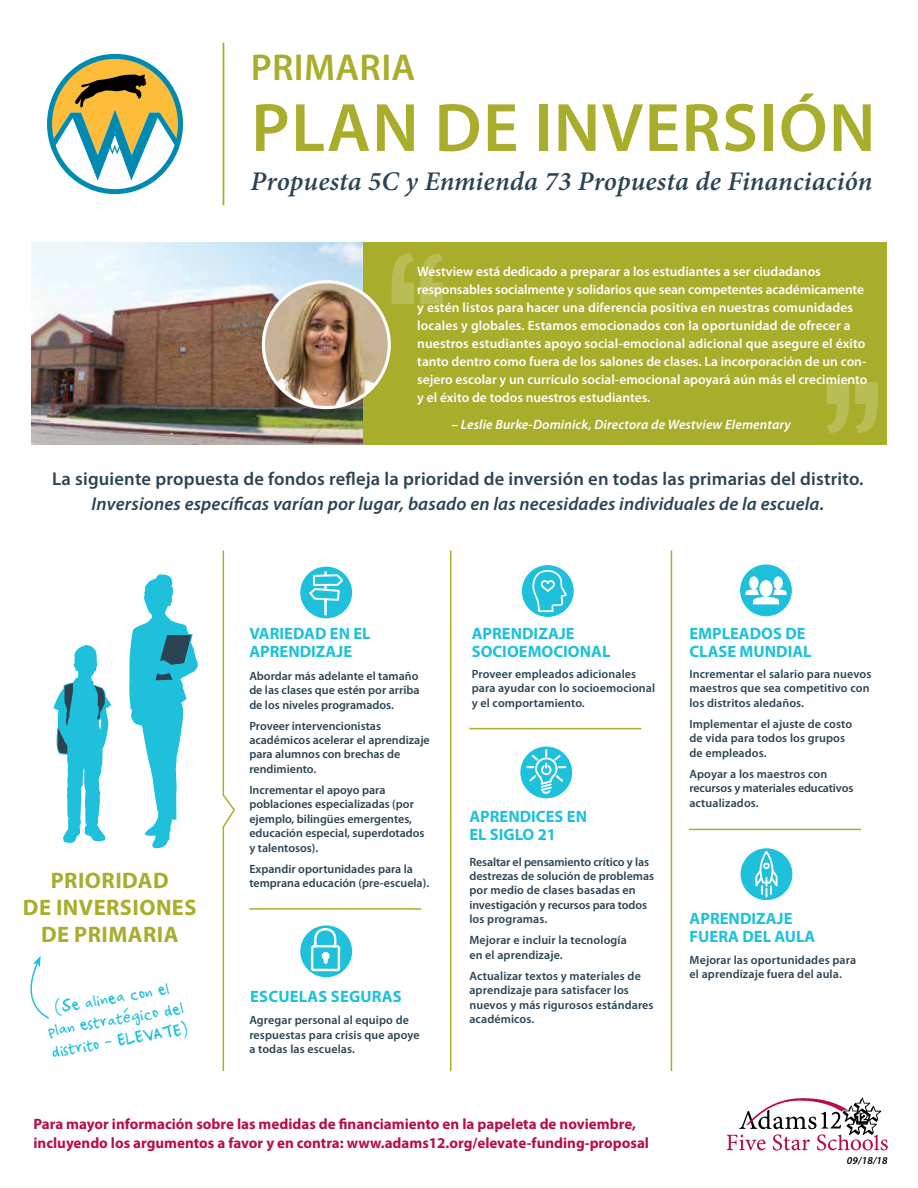
<style>
.page{position:relative;width:918px;height:1188px;background:#fff}
.page>*{position:absolute;margin:0;border:0;box-sizing:border-box;transform-origin:0 0}
.t1{font:600 69px "Myriad Pro";letter-spacing:.02em;color:#a8ad2c}
.t2{font:600 37.5px "Myriad Pro";letter-spacing:.01em;color:#a8ad2c}
.t3{font:italic 600 27px "Minion Pro";letter-spacing:.005em;color:#2b4453}
.t4{font:700 22.5px/27px "Myriad Pro";letter-spacing:.02em;color:#a8ad2c;text-align:center}
.t5{font:600 18.6px "Myriad Pro";letter-spacing:.01em;color:#2b4453}
.t6{font:italic 600 18.6px "Myriad Pro";letter-spacing:.01em;color:#2b4453}
.t7{font:18px/21.6px "Ampersand";color:#1fc0db;text-align:center}
.t8{font:700 16.5px/18px "Myriad Pro";color:#1fc0db}
.t9{font:700 15px/19.5px "Myriad Pro";color:#b80c4b}
.t10{font:600 13.5px/18px "Myriad Pro";color:#fff}
.t11{font:italic 600 13.5px "Myriad Pro";letter-spacing:.01em;color:#fff}
.t12{font:600 12px/14.4px "Myriad Pro";color:#2b4453}
.t13{font:italic 600 10.5px "Myriad Pro";color:#000}
</style>
<div class="page">
<svg style="left:47px;top:54px;width:136px;height:140px"></svg>
<div style="left:363px;top:242px;width:524px;height:202px;background:#a8ad2c"></div>
<img style="left:31px;top:242px;width:332px;height:202px">
<svg style="left:392px;top:253px;width:22px;height:51px"></svg>
<svg style="left:420px;top:253px;width:23px;height:51px"></svg>
<svg style="left:855px;top:382px;width:23px;height:51px"></svg>
<svg style="left:826px;top:382px;width:23px;height:51px"></svg>
<img style="left:263px;top:282px;width:126px;height:126px;border-radius:63px">
<div style="left:262px;top:280px;width:129px;height:129px;border:3px solid #fff;border-radius:50%"></div>
<svg style="left:727px;top:1098px;width:161px;height:52px"></svg>
<svg style="left:54px;top:645px;width:57px;height:198px"></svg>
<svg style="left:129px;top:574px;width:69px;height:275px"></svg>
<svg style="left:222px;top:550px;width:13px;height:522px"></svg>
<svg style="left:30px;top:956px;width:19px;height:63px"></svg>
<div style="left:520px;top:747px;width:52px;height:51px;background:#1fc0db;border-radius:50%"></div>
<svg style="left:526px;top:749px;width:40px;height:45px"></svg>
<div style="left:741px;top:848px;width:51px;height:52px;background:#1fc0db;border-radius:50%"></div>
<svg style="left:755px;top:851px;width:23px;height:47px"></svg>
<div style="left:300px;top:567px;width:52px;height:51px;background:#1fc0db;border-radius:50%"></div>
<svg style="left:309px;top:571px;width:34px;height:45px"></svg>
<svg style="left:300px;top:925px;width:52px;height:52px"></svg>
<svg style="left:311px;top:928px;width:29px;height:43px"></svg>
<div style="left:522px;top:565px;width:52px;height:52px;background:#1fc0db;border-radius:50%"></div>
<svg style="left:532px;top:569px;width:35px;height:43px"></svg>
<div style="left:740px;top:564px;width:52px;height:52px;background:#1fc0db;border-radius:50%"></div>
<svg style="left:745px;top:576px;width:42px;height:28px"></svg>
<hr style="left:450px;top:550px;width:2px;height:521px;background:#a8ad2c">
<hr style="left:469px;top:728px;width:172px;height:1px;background:#a8ad2c">
<hr style="left:249px;top:908px;width:172px;height:2px;background:#a8ad2c">
<hr style="left:689px;top:829px;width:172px;height:1px;background:#a8ad2c">
<hr style="left:671px;top:550px;width:1px;height:521px;background:#a8ad2c">
<hr style="left:223px;top:43px;width:1px;height:162px;background:#a8ad2c">
<h2 class="t2" style="left:251px;top:47px;width:166px">PRIMARIA</h2>
<h1 class="t1" style="left:251px;top:90px;width:626px">PLAN DE INVERSIÓN</h1>
<h3 class="t3" style="left:251px;top:165px;width:624px">Propuesta 5C y Enmienda 73 Propuesta de Financiación</h3>
<p class="t10" style="left:417px;top:262px;width:452px">Westview está dedicado a preparar a los estudiantes a ser ciudadanos responsables socialmente y solidarios que sean competentes académicamente y estén listos para hacer una diferencia positiva en nuestras comunidades locales y globales. Estamos emocionados con la oportunidad de ofrecer a nuestros estudiantes apoyo social-emocional adicional que asegure el éxito tanto dentro como fuera de los salones de clases. La incorporación de un con&shy;sejero escolar y un currículo social-emocional apoyará aún más el crecimiento y el éxito de todos nuestros estudiantes.</p>
<p class="t11" style="left:452px;top:417px;width:341px">– Leslie Burke-Dominick, Directora de Westview Elementary</p>
<h3 class="t5" style="left:52px;top:468px;width:813px">La siguiente propuesta de fondos refleja la prioridad de inversión en todas las primarias del distrito.</h3>
<h3 class="t6" style="left:92px;top:494px;width:734px">Inversiones específicas varían por lugar, basado en las necesidades individuales de la escuela.</h3>
<h3 class="t4" style="left:23px;top:868px;width:175px">PRIORIDAD<br>DE INVERSIONES<br>DE PRIMARIA</h3>
<h3 class="t7" style="left:42px;top:1000px;width:139px;rotate:-10deg">(Se alinea con el plan estratégico del distrito - ELEVATE)</h3>
<h3 class="t8" style="left:249px;top:624px;width:123px">VARIEDAD EN EL<br>APRENDIZAJE</h3>
<p class="t12" style="left:249px;top:669px;width:172px;text-align:justify">Abordar más adelante el tamaño de las clases que estén por arriba de los niveles programados.</p>
<p class="t12" style="left:249px;top:719px;width:182px">Proveer intervencionistas académicos acelerar el aprendizaje para alumnos con brechas de rendimiento.</p>
<p class="t12" style="left:249px;top:783px;width:177px">Incrementar el apoyo para poblaciones especializadas (por ejemplo, bilingües emergentes, educación especial, superdotados y talentosos).</p>
<p class="t12" style="left:249px;top:862px;width:181px">Expandir oportunidades para la temprana educación (pre-escuela).</p>
<h3 class="t8" style="left:250px;top:987px;width:153px">ESCUELAS SEGURAS</h3>
<p class="t12" style="left:249px;top:1013px;width:172px">Agregar personal al equipo de respuestas para crisis que apoye a todas las escuelas.</p>
<h3 class="t8" style="left:472px;top:624px;width:140px">APRENDIZAJE<br>SOCIOEMOCIONAL</h3>
<p class="t12" style="left:472px;top:667px;width:185px">Proveer empleados adicionales para ayudar con lo socioemocional y el comportamiento.</p>
<h3 class="t8" style="left:469px;top:808px;width:119px">APRENDICES EN<br>EL SIGLO 21</h3>
<p class="t12" style="left:469px;top:855px;width:186px">Resaltar el pensamiento crítico y las destrezas de solución de problemas por medio de clases basadas en investigación y recursos para todos los programas.</p>
<p class="t12" style="left:469px;top:933px;width:159px">Mejorar e incluir la tecnología en el aprendizaje.</p>
<p class="t12" style="left:469px;top:969px;width:186px">Actualizar textos y materiales de aprendizaje para satisfacer los nuevos y más rigurosos estándares académicos.</p>
<p class="t9" style="left:33px;top:1114px;width:617px">Para mayor información sobre las medidas de financiamiento en la papeleta de noviembre, incluyendo los argumentos a favor y en contra: www.adams12.org/elevate-funding-proposal</p>
<h3 class="t8" style="left:689px;top:624px;width:124px">EMPLEADOS DE<br>CLASE MUNDIAL</h3>
<p class="t12" style="left:689px;top:667px;width:184px">Incrementar el salario para nuevos maestros que sea competitivo con los distritos aledaños.</p>
<p class="t12" style="left:689px;top:717px;width:164px">Implementar el ajuste de costo de vida para todos los grupos de empleados.</p>
<p class="t12" style="left:689px;top:767px;width:166px">Apoyar a los maestros con recursos y materiales educativos actualizados.</p>
<h3 class="t8" style="left:690px;top:910px;width:127px">APRENDIZAJE<br>FUERA DEL AULA</h3>
<p class="t12" style="left:690px;top:953px;width:168px">Mejorar las oportunidades para el aprendizaje fuera del aula.</p>
<p class="t13" style="left:847px;top:1155px;width:43px">09/18/18</p>
</div>
